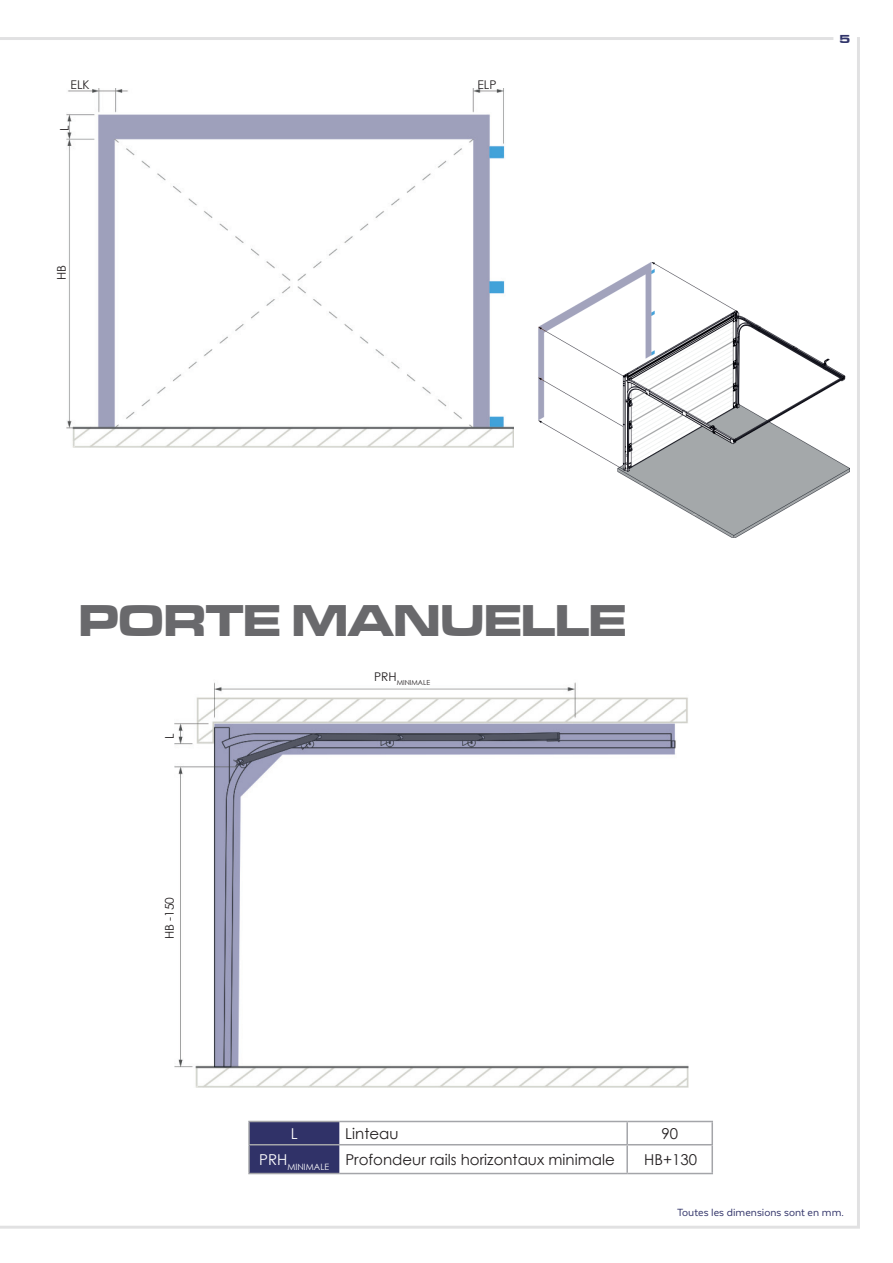
<style>
.page{position:relative;width:893px;height:1263px;background:#fff}
.page>*{position:absolute;margin:0;border:0;box-sizing:border-box;transform-origin:0 0}
.t1{font:46.05px "Microgramma D Bold Exte";color:#69696c}
.t2{font:15px "Century Gothic";color:#231f20}
.t3{font:15px "Century Gothic";color:#fff}
.t4{font:12px "Texta";color:#303268}
.Tablas{font:12px "Century Gothic";color:#231f20}
.t5{font:12px "Microgramma D Bold Exte";color:#31356b}
.t6{font:8.7px "Century Gothic";color:#fff}
.Tablas-2{font:7.05px "Century Gothic";color:#231f20}
</style>
<div class="page">
<hr style="left:0;top:37px;width:833px;height:3px;background:#69696c">
<hr style="left:0;top:1226px;width:857px;height:3px;background:#69696c">
<hr style="left:857px;top:37px;width:3px;height:1192px;background:#69696c">
<img style="left:538px;top:263px;width:311px;height:275px">
<img style="left:67px;top:89px;width:446px;height:358px">
<img style="left:174px;top:682px;width:514px;height:406px">
<div style="left:250px;top:1122px;width:89px;height:51px;background:#303268"></div>
<hr style="left:339px;top:1121px;width:288px;height:1px;background:#a4a5a9">
<hr style="left:627px;top:1121px;width:86px;height:1px;background:#a4a5a9">
<hr style="left:626px;top:1122px;width:2px;height:22px;background:#a4a5a9">
<hr style="left:711px;top:1122px;width:2px;height:22px;background:#a4a5a9">
<hr style="left:339px;top:1144px;width:288px;height:1px;background:#a4a5a9">
<hr style="left:627px;top:1144px;width:86px;height:1px;background:#a4a5a9">
<hr style="left:626px;top:1145px;width:2px;height:28px;background:#a4a5a9">
<hr style="left:711px;top:1145px;width:2px;height:28px;background:#a4a5a9">
<hr style="left:339px;top:1173px;width:288px;height:1px;background:#a4a5a9">
<hr style="left:627px;top:1173px;width:86px;height:1px;background:#a4a5a9">
<hr style="left:248px;top:1122px;width:2px;height:22px;background:#a4a5a9">
<hr style="left:248px;top:1145px;width:2px;height:28px;background:#a4a5a9">
<hr style="left:248px;top:1121px;width:91px;height:1px;background:#a4a5a9">
<hr style="left:248px;top:1144px;width:91px;height:1px;background:#a4a5a9">
<hr style="left:248px;top:1173px;width:91px;height:1px;background:#a4a5a9">
<p class="Tablas" style="left:71px;top:76px;width:21px">ELK</p>
<p class="Tablas" style="left:477px;top:76px;width:21px">ELP</p>
<p class="Tablas" style="left:56px;top:131px;width:7px;rotate:-90deg">L</p>
<p class="Tablas" style="left:53px;top:280px;width:17px;rotate:-90deg">HB</p>
<p class="t1" style="left:79px;top:589px;width:549px">PORTE MANUELLE</p>
<p class="Tablas" style="left:161px;top:739px;width:7px;rotate:-90deg">L</p>
<p class="Tablas" style="left:161px;top:939px;width:44px;rotate:-90deg">HB -150</p>
<p class="Tablas-2" style="left:374px;top:678px;width:57px"><sup>PRH</sup>MINIMALE</p>
<p class="t3" style="left:291px;top:1123px;width:8px">L</p>
<p class="t2" style="left:345px;top:1123px;width:55px">Linteau</p>
<p class="t2" style="left:661px;top:1123px;width:18px">90</p>
<p class="t6" style="left:259px;top:1160px;width:71px"><sup>PRH</sup>MINIMALE</p>
<p class="t2" style="left:345px;top:1149px;width:271px">Profondeur rails horizontaux minimale</p>
<p class="t2" style="left:644px;top:1149px;width:54px">HB+130</p>
<p class="t5" style="left:839px;top:30px;width:12px">5</p>
<p class="t4" style="left:677px;top:1206px;width:168px">Toutes les dimensions sont en mm.</p>
</div>
